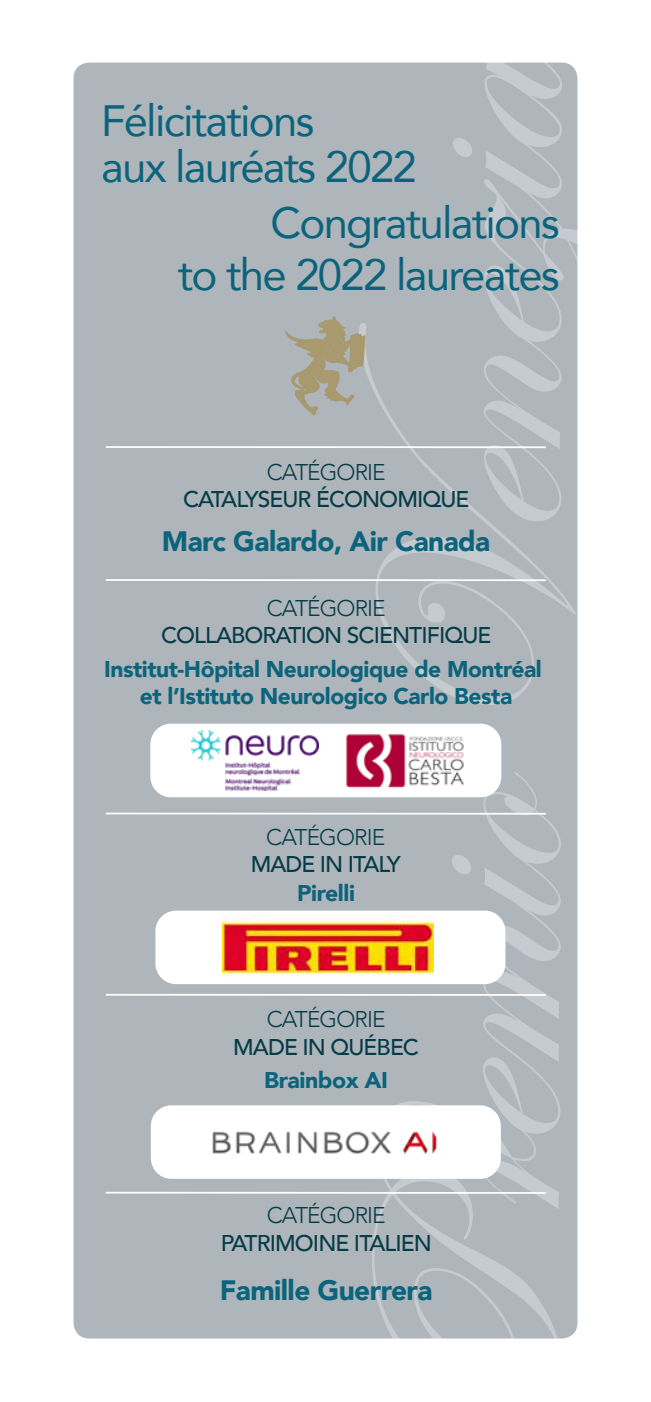
<style>
.page{position:relative;width:651px;height:1402px;background:#fff}
.page>*{position:absolute;margin:0;border:0;box-sizing:border-box;transform-origin:0 0}
.t1{font:43.75px/45.5px "Avenir";letter-spacing:-.04em;color:#0c637c}
.t2{font:900 28px "Avenir";letter-spacing:-.02em;color:#0c637c}
.t3{font:900 22.75px/27.1px "Avenir";letter-spacing:-.02em;color:#0c637c;text-align:center}
.t4{font:500 22.75px "Avenir";letter-spacing:-.04em;color:#053c47}
.t5{font:300 22.75px "Avenir";letter-spacing:-.04em;color:#053c47}
</style>
<div class="page">
<div style="left:74px;top:63px;width:504px;height:1275px;background:#afb6bb;border-radius:16px"></div>
<svg style="left:372px;top:1101px;width:191px;height:238px"></svg>
<svg style="left:452px;top:772px;width:109px;height:437px"></svg>
<svg style="left:365px;top:324px;width:211px;height:381px"></svg>
<svg style="left:453px;top:62px;width:125px;height:459px"></svg>
<svg style="left:286px;top:317px;width:79px;height:98px"></svg>
<hr style="left:106px;top:446px;width:440px;height:2px;background:#fff">
<hr style="left:106px;top:579px;width:440px;height:2px;background:#fff">
<hr style="left:106px;top:1192px;width:440px;height:2px;background:#fff">
<hr style="left:106px;top:813px;width:440px;height:1px;background:#fff">
<hr style="left:106px;top:994px;width:440px;height:2px;background:#fff">
<div style="left:150px;top:724px;width:351px;height:73px;background:#fff;border-radius:21px"></div>
<img style="left:346px;top:734px;width:118px;height:55px">
<img style="left:192px;top:731px;width:126px;height:59px">
<div style="left:151px;top:1105px;width:350px;height:74px;background:#fff;border-radius:21px"></div>
<img style="left:212px;top:1131px;width:225px;height:23px">
<div style="left:155px;top:910px;width:350px;height:74px;background:#fff;border-radius:21px"></div>
<img style="left:223px;top:915px;width:210px;height:61px">
<h1 class="t1" style="left:101px;top:97px;width:317px">Félicitations<br>aux lauréats 2022</h1>
<h1 class="t1" style="left:178px;top:195px;width:383px;line-height:52.5px;text-align:right">Congratulations<br>to the 2022 laureates</h1>
<p class="t5" style="left:267px;top:459px;width:120px">CATÉGORIE</p>
<p class="t4" style="left:183px;top:480px;width:288px">CATALYSEUR ÉCONOMIQUE</p>
<p class="t2" style="left:162px;top:517px;width:330px">Marc Galardo, Air Canada</p>
<p class="t5" style="left:267px;top:594px;width:120px">CATÉGORIE</p>
<p class="t4" style="left:161px;top:615px;width:332px">COLLABORATION SCIENTIFIQUE</p>
<p class="t3" style="left:104px;top:655px;width:439px">Institut-Hôpital Neurologique de Montréal et l’Istituto Neurologico Carlo Besta</p>
<p class="t5" style="left:266px;top:824px;width:120px">CATÉGORIE</p>
<p class="t4" style="left:251px;top:845px;width:152px">MADE IN ITALY</p>
<p class="t3" style="left:297px;top:879px;width:59px">Pirelli</p>
<p class="t5" style="left:267px;top:1006px;width:120px">CATÉGORIE</p>
<p class="t4" style="left:233px;top:1027px;width:187px">MADE IN QUÉBEC</p>
<p class="t3" style="left:264px;top:1066px;width:125px">Brainbox AI</p>
<p class="t5" style="left:267px;top:1202px;width:120px">CATÉGORIE</p>
<p class="t4" style="left:221px;top:1223px;width:213px">PATRIMOINE ITALIEN</p>
<p class="t2" style="left:220px;top:1266px;width:214px">Famille Guerrera</p>
</div>
